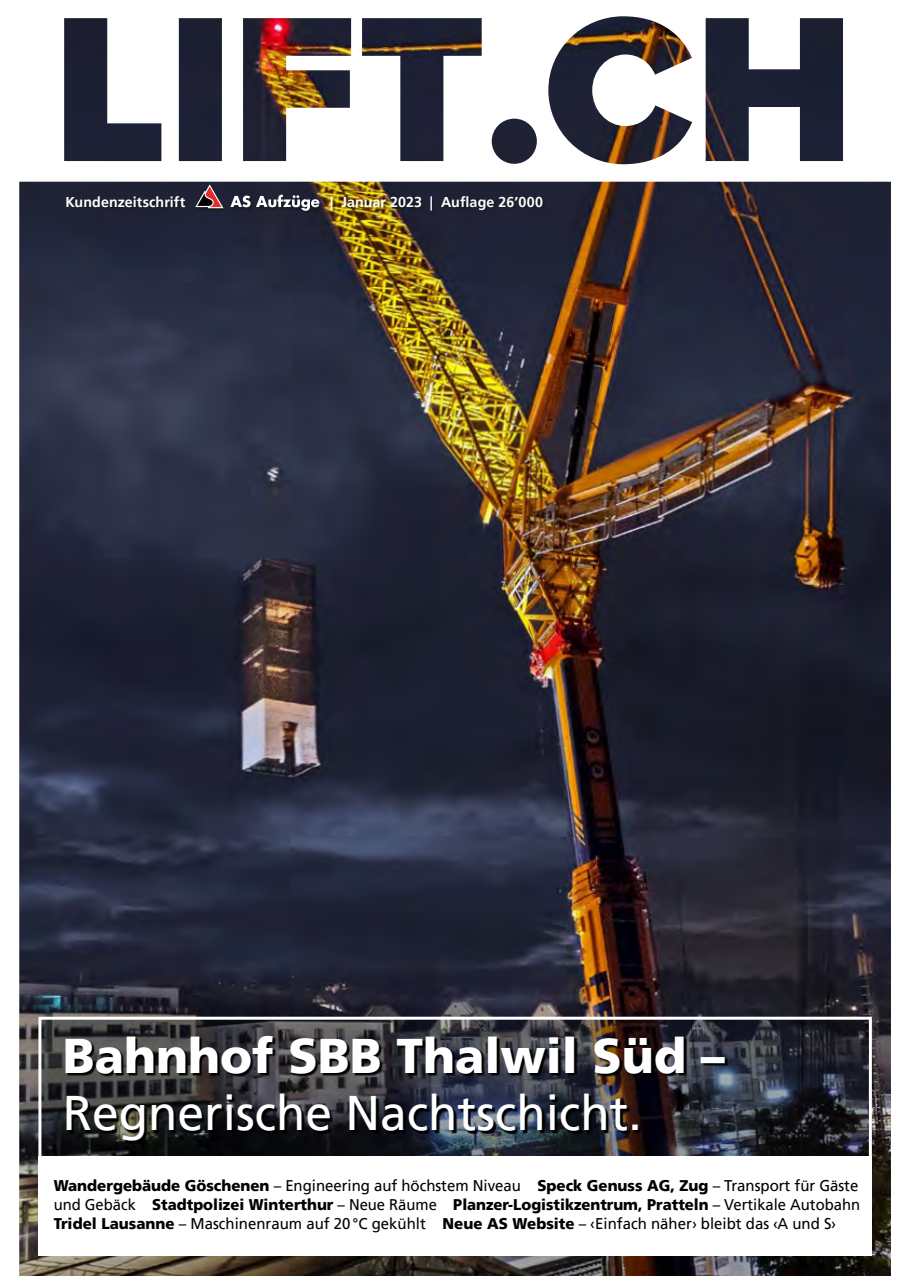
<style>
.page{position:relative;width:910px;height:1276px;background:#fff}
.page>*{position:absolute;margin:0;border:0;box-sizing:border-box;transform-origin:0 0}
.t1{font:48.45px "Frutiger LT Pro";color:#fff}
.t2{font:900 48.45px "Frutiger LT Pro";color:#fff}
.t3{font:15.45px/19.2px "Frutiger LT Pro";color:#000;text-align:justify}
.t4{font:italic 14.4px "Frutiger";letter-spacing:.035em;color:#fff}
.t5{font:700 14.25px "Frutiger LT Pro";letter-spacing:.005em;color:#fff}
.s1{font-weight:900}
</style>
<div class="page">
<img style="left:19px;top:182px;width:872px;height:1094px">
<div style="left:196px;top:185px;width:126px;height:28px;background:#13170a;opacity:.47"></div>
<svg style="left:195px;top:184px;width:29px;height:14px"></svg>
<svg style="left:230px;top:195px;width:89px;height:3px"></svg>
<svg style="left:19px;top:16px;width:872px;height:166px"></svg>
<div style="left:68px;top:198px;width:478px;height:15px;background:#13170a;opacity:.47"></div>
<svg style="left:42px;top:1020px;width:826px;height:136px;background:#292b31"></svg>
<div style="left:38px;top:1156px;width:834px;height:100px;background:#fff"></div>
<div style="left:38px;top:1016px;width:834px;height:229px;border:3px solid #fff"></div>
<svg style="left:67px;top:1037px;width:661px;height:106px;background:#26272c"></svg>
<p class="t5" style="left:65px;top:193px;width:122px">Kundenzeitschrift</p>
<p class="t4" style="left:326px;top:194px;width:101px">einfach näher</p>
<p class="t5" style="left:330px;top:193px;width:214px">| Januar 2023 | Auflage 26’000</p>
<h1 class="t2" style="left:63px;top:1027px;width:663px">Bahnhof SBB Thalwil Süd –</h1>
<h1 class="t1" style="left:63px;top:1084px;width:580px">Regnerische Nachtschicht.</h1>
<p class="t3" style="left:54px;top:1176px;width:808px"><span class="s1">Wandergebäude Göschenen</span> – Engineering auf höchstem Niveau <span class="s1">Speck Genuss AG, Zug</span> – Transport für Gäste und Gebäck <span class="s1">Stadtpolizei Winterthur</span> – Neue Räume <span class="s1">Planzer-Logistikzentrum, Pratteln</span> – Vertikale Autobahn <span class="s1">Tridel Lausanne</span> – Maschinenraum auf 20°C gekühlt <span class="s1">Neue AS Website</span> – ‹Einfach näher› bleibt das ‹A und S›</p>
</div>
